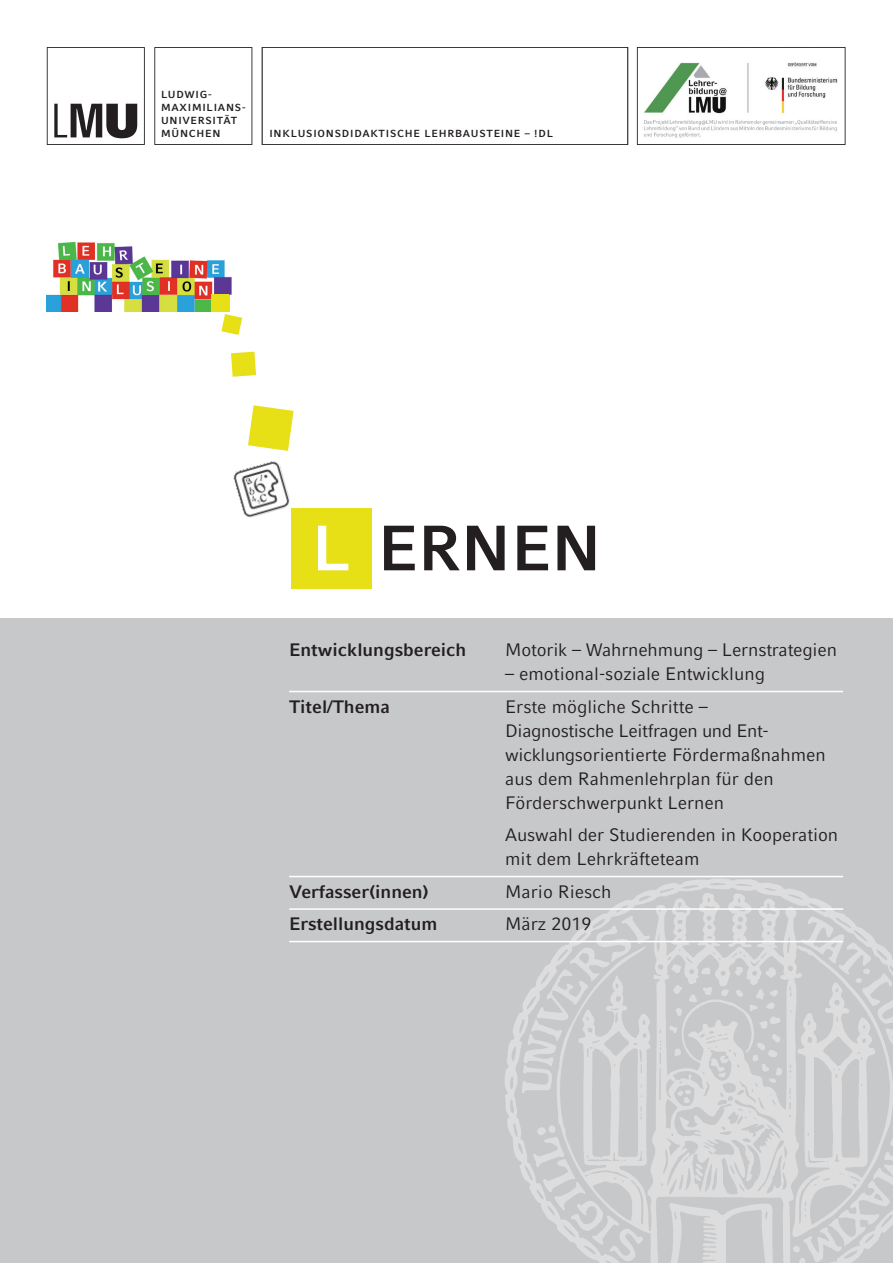
<style>
.page{position:relative;width:893px;height:1263px;background:#fff}
.page>*{position:absolute;margin:0;border:0;box-sizing:border-box;transform-origin:0 0}
.t1{font:700 63.75px "LMU Compatil Fact";color:#231f20}
.t2{font:18px/24px "LMU Compatil Fact";color:#231f20}
.t3{font:700 18px "LMU Compatil Fact";color:#231f20}
.t4{font:700 10.2px/13.2px "LMU Compatil Fact";letter-spacing:.075em;color:#231f20}
.s1{color:#fff}
</style>
<div class="page">
<div style="left:0;top:619px;width:893px;height:644px;background:#c7c8ca"></div>
<svg style="left:154px;top:47px;width:98px;height:98px"></svg>
<svg style="left:637px;top:47px;width:208px;height:98px"></svg>
<svg style="left:262px;top:47px;width:366px;height:98px"></svg>
<svg style="left:47px;top:47px;width:98px;height:98px"></svg>
<img style="left:643px;top:62px;width:199px;height:80px">
<img style="left:491px;top:875px;width:402px;height:388px">
<hr style="left:289px;top:691px;width:554px;height:1px;background:#fff">
<hr style="left:289px;top:876px;width:554px;height:1px;background:#fff">
<hr style="left:289px;top:908px;width:554px;height:2px;background:#fff">
<hr style="left:289px;top:941px;width:554px;height:1px;background:#fff">
<img style="left:233px;top:461px;width:57px;height:57px">
<img style="left:47px;top:241px;width:185px;height:71px">
<div style="left:291px;top:508px;width:81px;height:80px;background:#e7e016"></div>
<svg style="left:221px;top:314px;width:21px;height:21px"></svg>
<svg style="left:231px;top:352px;width:25px;height:25px"></svg>
<svg style="left:248px;top:405px;width:46px;height:46px"></svg>
<div style="left:211px;top:294px;width:18px;height:18px;background:#e7e016"></div>
<p class="t4" style="left:161px;top:88px;width:86px">LUDWIG-<br>MAXIMILIANS-<br>UNIVERSITÄT<br>MÜNCHEN</p>
<p class="t4" style="left:269px;top:127px;width:285px">INKLUSIONSDIDAKTISCHE LEHRBAUSTEINE – !DL</p>
<p class="t1" style="left:312px;top:511px;width:291px"><span class="s1">L</span> ERNEN</p>
<p class="t3" style="left:289px;top:639px;width:179px">Entwicklungsbereich</p>
<p class="t2" style="left:505px;top:638px;width:333px">Motorik – Wahrnehmung – Lernstrategien</p>
<p class="t2" style="left:505px;top:662px;width:261px">– emotional-soziale Entwicklung</p>
<p class="t3" style="left:289px;top:696px;width:102px">Titel/Thema</p>
<p class="t2" style="left:505px;top:694px;width:322px">Erste mögliche Schritte –<br>Diagnostische Leitfragen und Ent&shy;wicklungsorientierte Fördermaßnahmen aus dem Rahmenlehrplan für den<br>Förderschwerpunkt Lernen</p>
<p class="t2" style="left:505px;top:823px;width:334px">Auswahl der Studierenden in Kooperation mit dem Lehrkräfteteam</p>
<p class="t3" style="left:289px;top:881px;width:141px">Verfasser(innen)</p>
<p class="t2" style="left:505px;top:879px;width:108px">Mario Riesch</p>
<p class="t3" style="left:289px;top:913px;width:150px">Erstellungsdatum</p>
<p class="t2" style="left:505px;top:912px;width:88px">März 2019</p>
</div>
